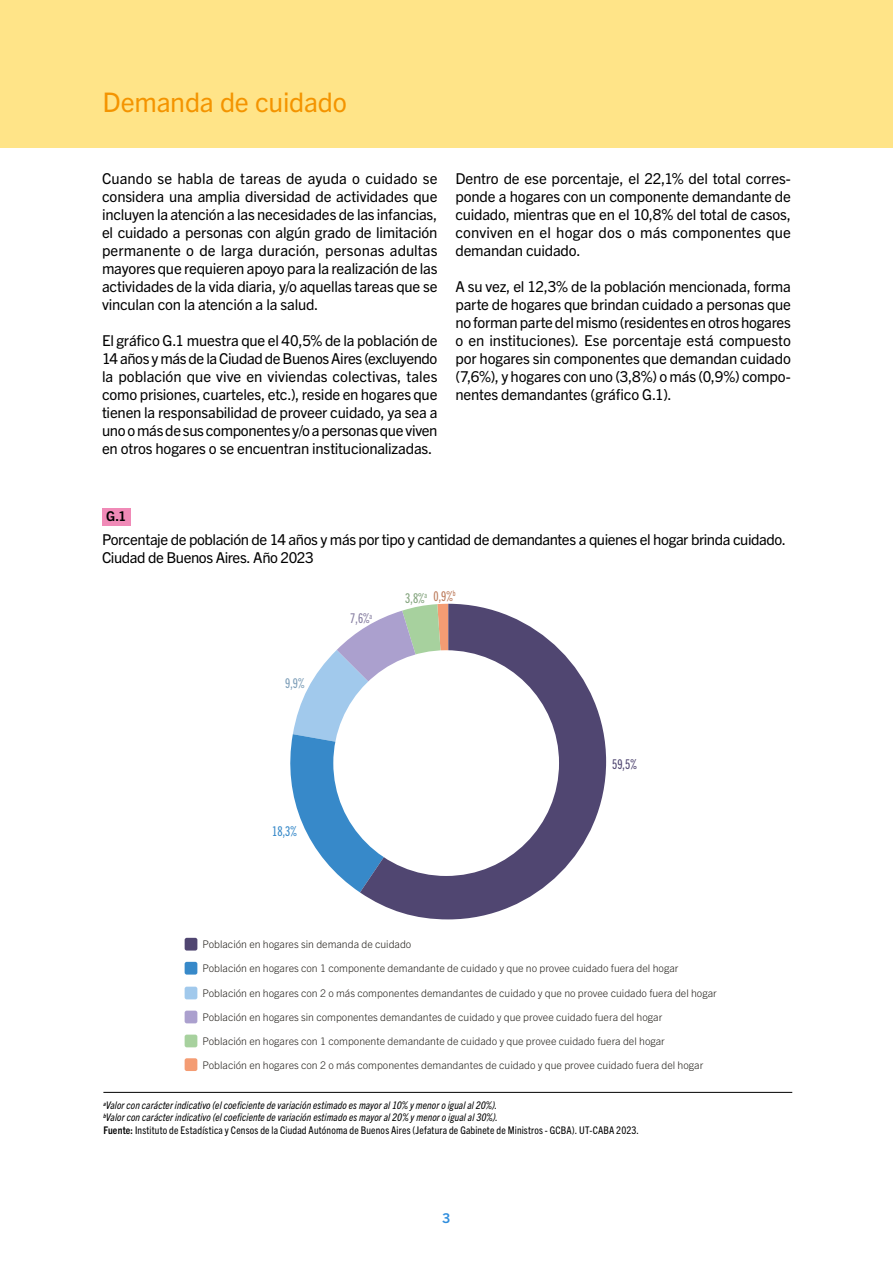
<style>
.page{position:relative;width:893px;height:1263px;background:#fff}
.page>*{position:absolute;margin:0;border:0;box-sizing:border-box;transform-origin:0 0}
.t1{font:27px "Trade Gothic Next LT Pro";letter-spacing:-.01em;color:#f49400}
.t2{font:15px/18px "Trade Gothic Next LT Pro";letter-spacing:-.015em;color:#000;text-align:justify}
.t3{font:13.5px "Trade Gothic Next LT Pro Cm";color:#82a37c}
.t4{font:13.5px "Trade Gothic Next LT Pro Cm";color:#504671}
.t5{font:13.5px "Trade Gothic Next LT Pro Cm";color:#3789c9}
.t6{font:13.5px "Trade Gothic Next LT Pro Cm";color:#867ea1}
.t7{font:13.5px "Trade Gothic Next LT Pro Cm";color:#7d9eb8}
.t8{font:700 13.5px "Trade Gothic Next LT Pro";color:#000}
.t9{font:700 13.5px "Trade Gothic Next LT Pro";color:#2f8ddd}
.t10{font:300 10.5px "Trade Gothic Next LT Pro";color:#26231e}
.t11{font:italic condensed 10.5px/12px "Trade Gothic Next LT Pro";letter-spacing:.01em;color:#000}
.s1{color:#bc7b5b}
.s2{font-weight:700;font-style:normal}
.s3{font-style:normal}
</style>
<div class="page">
<div style="left:0;top:0;width:893px;height:148px;background:#ffe488"></div>
<div style="left:102px;top:508px;width:29px;height:18px;background:#f08ab7"></div>
<hr style="left:103px;top:1092px;width:689px;height:1px;background:#000">
<svg style="left:290px;top:631px;width:70px;height:261px"></svg>
<svg style="left:360px;top:604px;width:246px;height:315px;fill:#504671"></svg>
<div style="left:185px;top:962px;width:12px;height:12px;background:#3789c9;border-radius:2px"></div>
<div style="left:185px;top:938px;width:12px;height:12px;background:#504671;border-radius:2px"></div>
<div style="left:185px;top:987px;width:12px;height:12px;background:#a1c9ec;border-radius:2px"></div>
<div style="left:185px;top:1011px;width:12px;height:12px;background:#aba0ce;border-radius:2px"></div>
<div style="left:185px;top:1034px;width:12px;height:13px;background:#a7d19e;border-radius:2px"></div>
<div style="left:185px;top:1058px;width:12px;height:13px;background:#f49c73;border-radius:2px"></div>
<div style="left:333px;top:650px;width:226px;height:226px;background:#fff;border-radius:50%"></div>
<h1 class="t1" style="left:103px;top:83px;width:246px">Demanda de cuidado</h1>
<p class="t2" style="left:102px;top:168px;width:337px">Cuando se habla de tareas de ayuda o cuidado se considera una amplia diversidad de actividades que incluyen la atención a las necesidades de las infancias, el cuidado a personas con algún grado de limitación permanente o de larga duración, personas adultas mayores que requieren apoyo para la realización de las actividades de la vida diaria, y/o aquellas tareas que se vinculan con la atención a la salud.</p>
<p class="t2" style="left:102px;top:330px;width:337px">El gráfico G.1 muestra que el 40,5% de la población de 14 años y más de la Ciudad de Buenos Aires (excluyendo la población que vive en viviendas colectivas, tales como prisiones, cuarteles, etc.), reside en hogares que tienen la responsabilidad de proveer cuidado, ya sea a uno o más de sus componentes y/o a personas que viven en otros hogares o se encuentran institucionalizadas.</p>
<p class="t2" style="left:455px;top:168px;width:337px">Dentro de ese porcentaje, el 22,1% del total corres&shy;ponde a hogares con un componente demandante de cuidado, mientras que en el 10,8% del total de casos, conviven en el hogar dos o más componentes que demandan cuidado.</p>
<p class="t2" style="left:455px;top:276px;width:337px">A su vez, el 12,3% de la población mencionada, forma parte de hogares que brindan cuidado a personas que no forman parte del mismo (residentes en otros hogares o en instituciones). Ese porcentaje está compuesto por hogares sin componentes que demandan cuidado (7,6%), y hogares con uno (3,8%) o más (0,9%) compo&shy;nentes demandantes (gráfico G.1).</p>
<p class="t8" style="left:106px;top:507px;width:22px">G.1</p>
<p class="t2" style="left:102px;top:529px;width:685px">Porcentaje de población de 14 años y más por tipo y cantidad de demandantes a quienes el hogar brinda cuidado.<br>Ciudad de Buenos Aires. Año 2023</p>
<p class="t7" style="left:285px;top:674px;width:21px">9,9%</p>
<p class="t6" style="left:350px;top:609px;width:23px">7,6%<sup>a</sup></p>
<p class="t3" style="left:405px;top:589px;width:52px">3,8%<sup>a</sup> <span class="s1">0,9%</span><sup>b</sup></p>
<p class="t5" style="left:272px;top:822px;width:26px">18,3%</p>
<p class="t4" style="left:612px;top:755px;width:26px">59,5%</p>
<p class="t10" style="left:202px;top:937px;width:210px">Población en hogares sin demanda de cuidado</p>
<p class="t10" style="left:202px;top:986px;width:516px">Población en hogares con 2 o más componentes demandantes de cuidado y que no provee cuidado fuera del hogar</p>
<p class="t10" style="left:202px;top:1010px;width:461px">Población en hogares sin componentes demandantes de cuidado y que provee cuidado fuera del hogar</p>
<p class="t10" style="left:202px;top:1034px;width:464px">Población en hogares con 1 componente demandante de cuidado y que provee cuidado fuera del hogar</p>
<p class="t10" style="left:202px;top:1057px;width:502px">Población en hogares con 2 o más componentes demandantes de cuidado y que provee cuidado fuera del hogar</p>
<p class="t10" style="left:202px;top:961px;width:477px">Población en hogares con 1 componente demandante de cuidado y que no provee cuidado fuera del hogar</p>
<p class="t11" style="left:103px;top:1099px;width:537px"><sup>a</sup>Valor con carácter indicativo (el coeficiente de variación estimado es mayor al 10% y menor o igual al 20%).<br><sup>b</sup>Valor con carácter indicativo (el coeficiente de variación estimado es mayor al 20% y menor o igual al 30%).<br><span class="s2">Fuente:</span> <span class="s3">Instituto de Estadística y Censos de la Ciudad Autónoma de Buenos Aires (Jefatura de Gabinete de Ministros - GCBA). UT-CABA 2023.</span></p>
<p class="t9" style="left:442px;top:1209px;width:9px">3</p>
</div>
